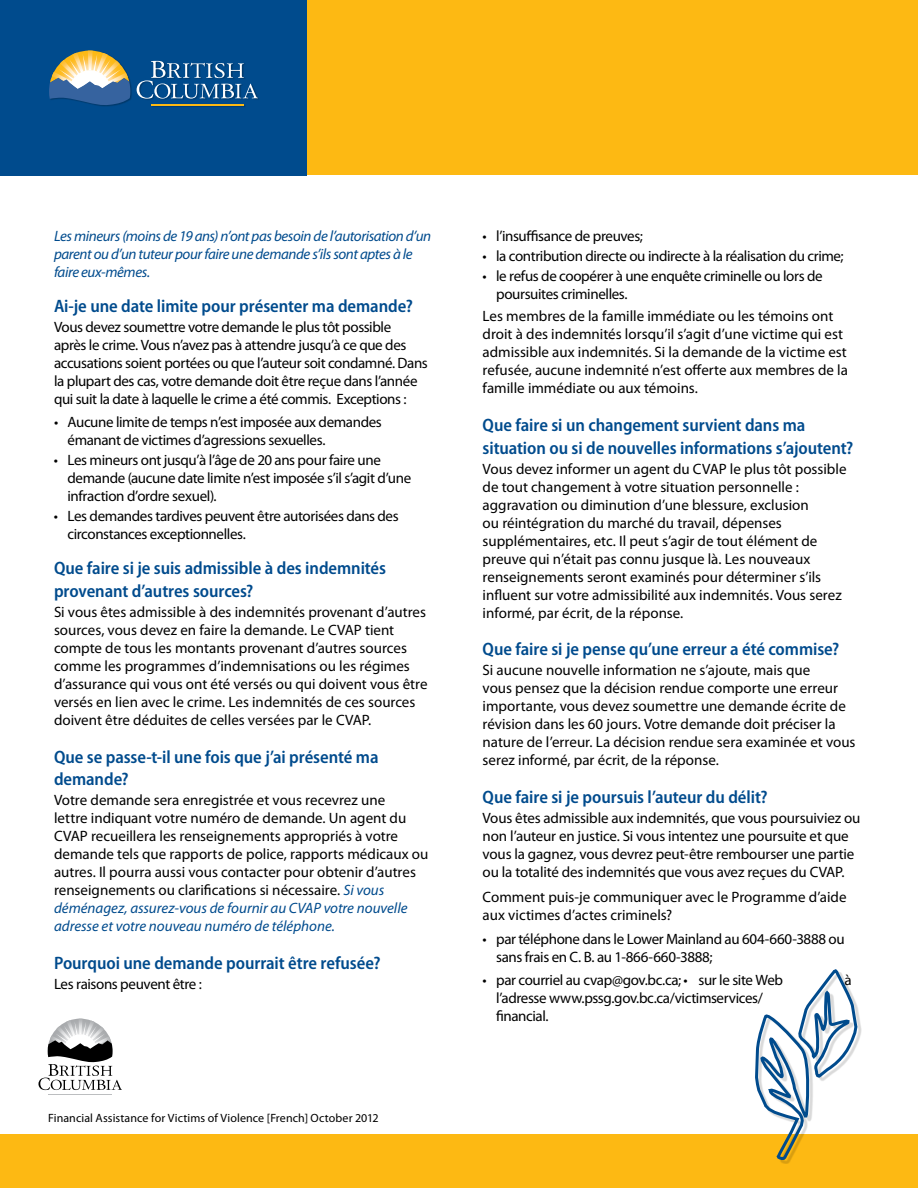
<style>
.page{position:relative;width:918px;height:1188px;background:#fff}
.page>*{position:absolute;margin:0;border:0;box-sizing:border-box;transform-origin:0 0}
.t1{font:600 semi-condensed 18px/22.5px "Myriad Pro";letter-spacing:-.005em;color:#004b8d}
.t2{font:15px/18px "Myriad Pro";letter-spacing:-.005em;color:#000}
.t3{font:15px/18px "Myriad Pro";letter-spacing:-.025em;color:#000}
.t4{font:italic 15px/18px "Myriad Pro";letter-spacing:-.025em;color:#004b8d}
.t5{font:12px "Myriad Pro";letter-spacing:.005em;color:#000}
.s1{font-style:italic;color:#004b8d}
</style>
<div class="page">
<div style="left:0;top:1134px;width:918px;height:54px;background:#fdb913"></div>
<div style="left:0;top:0;width:918px;height:174px;background:#fdb913"></div>
<div style="left:0;top:0;width:306px;height:174px;background:#004b8d"></div>
<svg style="left:755px;top:969px;width:104px;height:195px"></svg>
<hr style="left:49px;top:1094px;width:63px;height:1px;background:#bcbec0">
<svg style="left:38px;top:1019px;width:84px;height:71px"></svg>
<div style="left:50px;top:51px;width:210px;height:56px;background:#000;opacity:.25"></div>
<hr style="left:151px;top:105px;width:93px;height:1px;background:#fdb913">
<svg style="left:49px;top:51px;width:81px;height:55px"></svg>
<svg style="left:137px;top:61px;width:121px;height:38px"></svg>
<p class="t4" style="left:54px;top:226px;width:379px">Les mineurs (moins de 19 ans) n’ont pas besoin de l’autorisation d’un parent ou d’un tuteur pour faire une demande s’ils sont aptes à le faire eux-mêmes.</p>
<p class="t1" style="left:54px;top:295px;width:360px">Ai-je une date limite pour présenter ma demande?</p>
<p class="t3" style="left:54px;top:318px;width:375px">Vous devez soumettre votre demande le plus tôt possible<br>après le crime. Vous n’avez pas à attendre jusqu’à ce que des accusations soient portées ou que l’auteur soit condamné. Dans la plupart des cas, votre demande doit être reçue dans l’année qui suit la date à laquelle le crime a été commis. Exceptions :</p>
<p class="t3" style="left:67px;top:412px;width:316px;text-indent:-13px">• Aucune limite de temps n’est imposée aux demandes émanant de victimes d’agressions sexuelles.</p>
<p class="t3" style="left:67px;top:451px;width:345px;text-indent:-14px">• Les mineurs ont jusqu’à l’âge de 20 ans pour faire une demande (aucune date limite n’est imposée s’il s’agit d’une infraction d’ordre sexuel).</p>
<p class="t3" style="left:67px;top:507px;width:333px;text-indent:-14px">• Les demandes tardives peuvent être autorisées dans des circonstances exceptionnelles.</p>
<p class="t1" style="left:54px;top:557px;width:334px">Que faire si je suis admissible à des indemnités provenant d’autres sources?</p>
<p class="t2" style="left:54px;top:603px;width:375px">Si vous êtes admissible à des indemnités provenant d’autres sources, vous devez en faire la demande. Le CVAP tient compte de tous les montants provenant d’autres sources comme les programmes d’indemnisations ou les régimes d’assurance qui vous ont été versés ou qui doivent vous être versés en lien avec le crime. Les indemnités de ces sources doivent être déduites de celles versées par le CVAP.</p>
<p class="t1" style="left:54px;top:746px;width:326px">Que se passe-t-il une fois que j’ai présenté ma demande?</p>
<p class="t2" style="left:54px;top:791px;width:376px">Votre demande sera enregistrée et vous recevrez une<br>lettre indiquant votre numéro de demande. Un agent du CVAP recueillera les renseignements appropriés à votre demande tels que rapports de police, rapports médicaux ou autres. Il pourra aussi vous contacter pour obtenir d’autres renseignements ou clarifications si nécessaire. <span class="s1">Si vous déménagez, assurez-vous de fournir au CVAP votre nouvelle adresse et votre nouveau numéro de téléphone.</span></p>
<p class="t1" style="left:54px;top:952px;width:328px">Pourquoi une demande pourrait être refusée?</p>
<p class="t3" style="left:54px;top:975px;width:150px">Les raisons peuvent être :</p>
<p class="t5" style="left:48px;top:1111px;width:332px">Financial Assistance for Victims of Violence [French] October 2012</p>
<p class="t3" style="left:483px;top:226px;width:162px">• l’insuffisance de preuves;</p>
<p class="t3" style="left:483px;top:247px;width:363px">• la contribution directe ou indirecte à la réalisation du crime;</p>
<p class="t3" style="left:496px;top:267px;width:328px;text-indent:-14px">• le refus de coopérer à une enquête criminelle ou lors de poursuites criminelles.</p>
<p class="t2" style="left:483px;top:307px;width:367px">Les membres de la famille immédiate ou les témoins ont droit à des indemnités lorsqu’il s’agit d’une victime qui est admissible aux indemnités. Si la demande de la victime est refusée, aucune indemnité n’est offerte aux membres de la famille immédiate ou aux témoins.</p>
<p class="t1" style="left:483px;top:414px;width:372px">Que faire si un changement survient dans ma situation ou si de nouvelles informations s’ajoutent?</p>
<p class="t2" style="left:483px;top:459px;width:365px">Vous devez informer un agent du CVAP le plus tôt possible de tout changement à votre situation personnelle : aggravation ou diminution d’une blessure, exclusion<br>ou réintégration du marché du travail, dépenses supplémentaires, etc. Il peut s’agir de tout élément de preuve qui n’était pas connu jusque là. Les nouveaux renseignements seront examinés pour déterminer s’ils influent sur votre admissibilité aux indemnités. Vous serez informé, par écrit, de la réponse.</p>
<p class="t1" style="left:483px;top:638px;width:358px">Que faire si je pense qu’une erreur a été commise?</p>
<p class="t2" style="left:483px;top:661px;width:374px">Si aucune nouvelle information ne s’ajoute, mais que<br>vous pensez que la décision rendue comporte une erreur importante, vous devez soumettre une demande écrite de révision dans les 60 jours. Votre demande doit préciser la nature de l’erreur. La décision rendue sera examinée et vous serez informé, par écrit, de la réponse.</p>
<p class="t1" style="left:483px;top:786px;width:286px">Que faire si je poursuis l’auteur du délit?</p>
<p class="t2" style="left:483px;top:809px;width:379px">Vous êtes admissible aux indemnités, que vous poursuiviez ou non l’auteur en justice. Si vous intentez une poursuite et que vous la gagnez, vous devrez peut-être rembourser une partie ou la totalité des indemnités que vous avez reçues du CVAP.</p>
<p class="t2" style="left:483px;top:887px;width:365px">Comment puis-je communiquer avec le Programme d’aide aux victimes d’actes criminels?</p>
<p class="t3" style="left:496px;top:930px;width:350px;text-indent:-14px">• par téléphone dans le Lower Mainland au 604-660-3888 ou sans frais en C. B. au 1-866-660-3888;</p>
<p class="t3" style="left:483px;top:970px;width:302px">• par courriel au cvap@gov.bc.ca; • sur le site Web</p>
<p class="t2" style="left:844px;top:970px;width:9px">à</p>
<p class="t3" style="left:496px;top:988px;width:268px">l’adresse www.pssg.gov.bc.ca/victimservices/ financial.</p>
</div>
